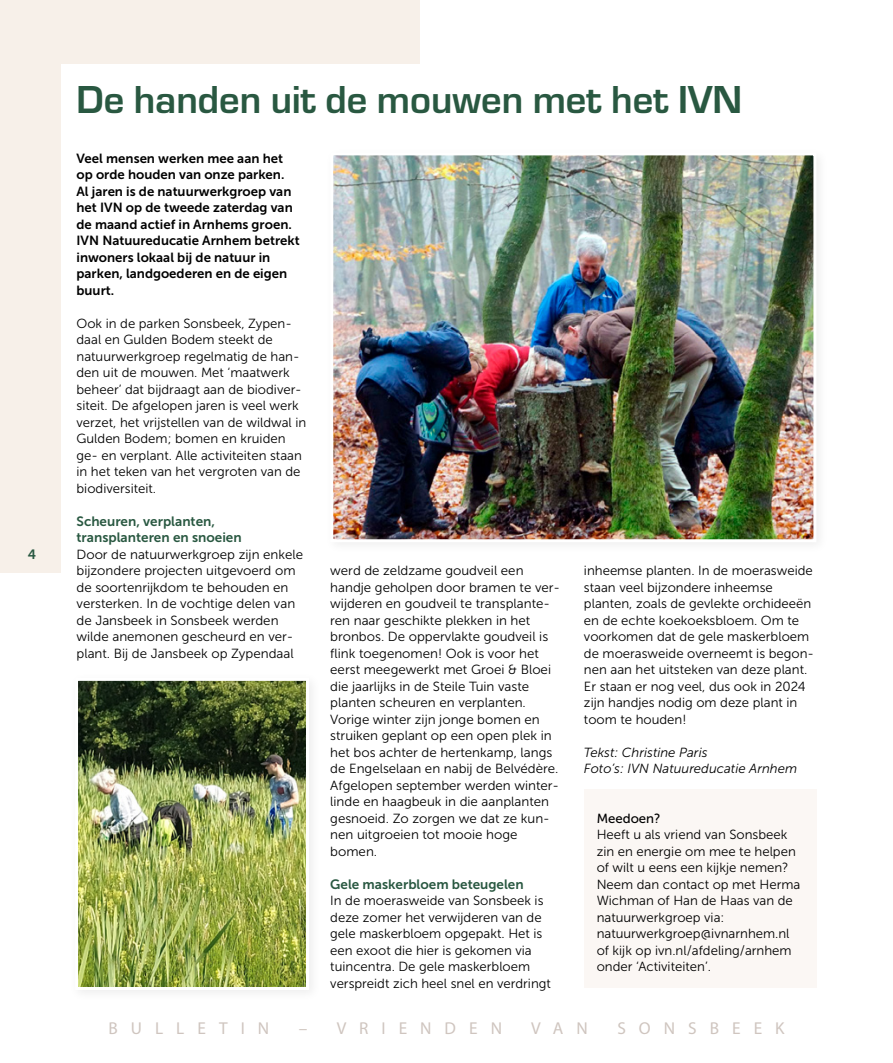
<style>
.page{position:relative;width:893px;height:1063px;background:#fff}
.page>*{position:absolute;margin:0;border:0;box-sizing:border-box;transform-origin:0 0}
.t1{font:600 36px "Eurostile LT Std";color:#295841}
.t2{font:17.25px "Myriad Pro";letter-spacing:.755em;color:#cfc5bf}
.t3{font:13.5px/16.5px "Museo Sans 700";color:#295841}
.t4{font:13.2px/16.5px "Museo Sans 300";color:#000}
.t5{font:13.2px/16.5px "Museo Sans 700";color:#000}
.t6{font:italic 13.2px/16.5px "Museo Sans 300";color:#000}
.t7{font:13.2px "Museo Sans 500";color:#000}
</style>
<div class="page">
<div style="left:0;top:0;width:420px;height:573px;background:#f7f0e9"></div>
<div style="left:62px;top:64px;width:769px;height:940px;background:#fff"></div>
<div style="left:584px;top:790px;width:232px;height:198px;background:#fbf7f4"></div>
<img style="left:334px;top:156px;width:478px;height:382px">
<div style="left:330px;top:152px;width:486px;height:390px;border:3px solid #fff"></div>
<img style="left:79px;top:682px;width:226px;height:304px">
<div style="left:75px;top:678px;width:234px;height:312px;border:3px solid #fff"></div>
<p class="t3" style="left:28px;top:546px;width:10px">4</p>
<h1 class="t1" style="left:77px;top:78px;width:667px">De handen uit de mouwen met het IVN</h1>
<p class="t5" style="left:77px;top:150px;width:225px">Veel mensen werken mee aan het op orde houden van onze parken.<br>Al jaren is de natuurwerkgroep van het IVN op de tweede zaterdag van de maand actief in Arnhems groen.<br>IVN Natuureducatie Arnhem betrekt inwoners lokaal bij de natuur in parken, landgoederen en de eigen buurt.</p>
<p class="t4" style="left:77px;top:315px;width:231px">Ook in de parken Sonsbeek, Zypen&shy;daal en Gulden Bodem steekt de natuurwerkgroep regelmatig de han&shy;den uit de mouwen. Met ‘maatwerk beheer’ dat bijdraagt aan de biodiver&shy;siteit. De afgelopen jaren is veel werk verzet, het vrijstellen van de wildwal in Gulden Bodem; bomen en kruiden ge- en verplant. Alle activiteiten staan in het teken van het vergroten van de biodiversiteit.</p>
<p class="t3" style="left:77px;top:513px;width:167px">Scheuren, verplanten, transplanteren en snoeien</p>
<p class="t4" style="left:77px;top:546px;width:228px">Door de natuurwerkgroep zijn enkele bijzondere projecten uitgevoerd om de soortenrijkdom te behouden en versterken. In de vochtige delen van de Jansbeek in Sonsbeek werden wilde anemonen gescheurd en ver&shy;plant. Bij de Jansbeek op Zypendaal</p>
<p class="t4" style="left:330px;top:563px;width:231px">werd de zeldzame goudveil een handje geholpen door bramen te ver&shy;wijderen en goudveil te transplante&shy;ren naar geschikte plekken in het bronbos. De oppervlakte goudveil is flink toegenomen! Ook is voor het eerst meegewerkt met Groei &amp; Bloei die jaarlijks in de Steile Tuin vaste planten scheuren en verplanten.<br>Vorige winter zijn jonge bomen en struiken geplant op een open plek in het bos achter de hertenkamp, langs de Engelselaan en nabij de Belvédère.<br>Afgelopen september werden winter&shy;linde en haagbeuk in die aanplanten gesnoeid. Zo zorgen we dat ze kun&shy;nen uitgroeien tot mooie hoge bomen.</p>
<p class="t3" style="left:330px;top:876px;width:195px">Gele maskerbloem beteugelen</p>
<p class="t4" style="left:330px;top:893px;width:222px">In de moerasweide van Sonsbeek is deze zomer het verwijderen van de gele maskerbloem opgepakt. Het is een exoot die hier is gekomen via tuincentra. De gele maskerbloem verspreidt zich heel snel en verdringt</p>
<p class="t4" style="left:584px;top:563px;width:232px">inheemse planten. In de moerasweide staan veel bijzondere inheemse planten, zoals de gevlekte orchideeën en de echte koekoeksbloem. Om te voorkomen dat de gele maskerbloem de moerasweide overneemt is begon&shy;nen aan het uitsteken van deze plant.<br>Er staan er nog veel, dus ook in 2024 zijn handjes nodig om deze plant in toom te houden!</p>
<p class="t6" style="left:584px;top:744px;width:215px">Tekst: Christine Paris<br>Foto’s: IVN Natuureducatie Arnhem</p>
<p class="t7" style="left:597px;top:811px;width:65px">Meedoen?</p>
<p class="t4" style="left:597px;top:827px;width:205px">Heeft u als vriend van Sonsbeek zin en energie om mee te helpen of wilt u eens een kijkje nemen?<br>Neem dan contact op met Herma<br>Wichman of Han de Haas van de natuurwerkgroep via: natuurwerkgroep@ivnarnhem.nl of kijk op ivn.nl/afdeling/arnhem onder ‘Activiteiten’.</p>
<h2 class="t2" style="left:108px;top:1017px;width:162px">BULLETIN</h2>
<h2 class="t2" style="left:299px;top:1017px;width:205px">– VRIENDEN</h2>
<h2 class="t2" style="left:531px;top:1017px;width:58px">VAN</h2>
<h2 class="t2" style="left:617px;top:1017px;width:169px">SONSBEEK</h2>
</div>
